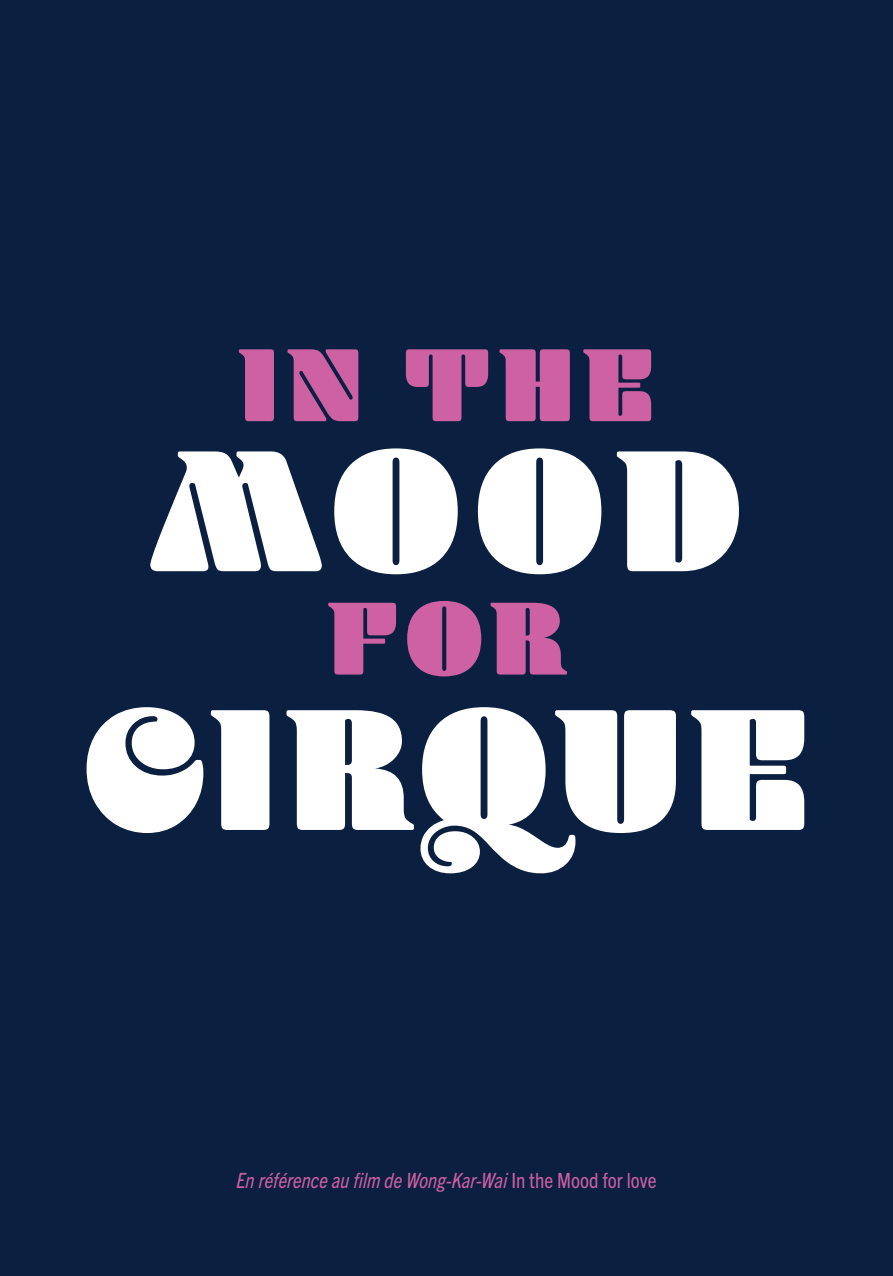
<style>
.page{position:relative;width:893px;height:1276px;background:#0b1f40}
.page>*{position:absolute;margin:0;border:0;box-sizing:border-box;transform-origin:0 0}
.t1{font:900 180px "Blenny";letter-spacing:.04em;color:#fff}
.t2{font:900 108px "Blenny";letter-spacing:.07em;color:#ce60a4}
.t3{font:italic condensed 21px "Trade Gothic Next LT Pro";color:#ce60a4}
.s1{font-style:normal}
</style>
<div class="page">
<p class="t2" style="left:238px;top:321px;width:418px">IN THE</p>
<p class="t1" style="left:150px;top:404px;width:594px">MOOD</p>
<p class="t2" style="left:328px;top:574px;width:239px">FOR</p>
<p class="t1" style="left:83px;top:662px;width:729px">CIRQUE</p>
<p class="t3" style="left:236px;top:1166px;width:422px">En référence au film de Wong-Kar-Wai <span class="s1">In the Mood for love</span></p>
</div>
